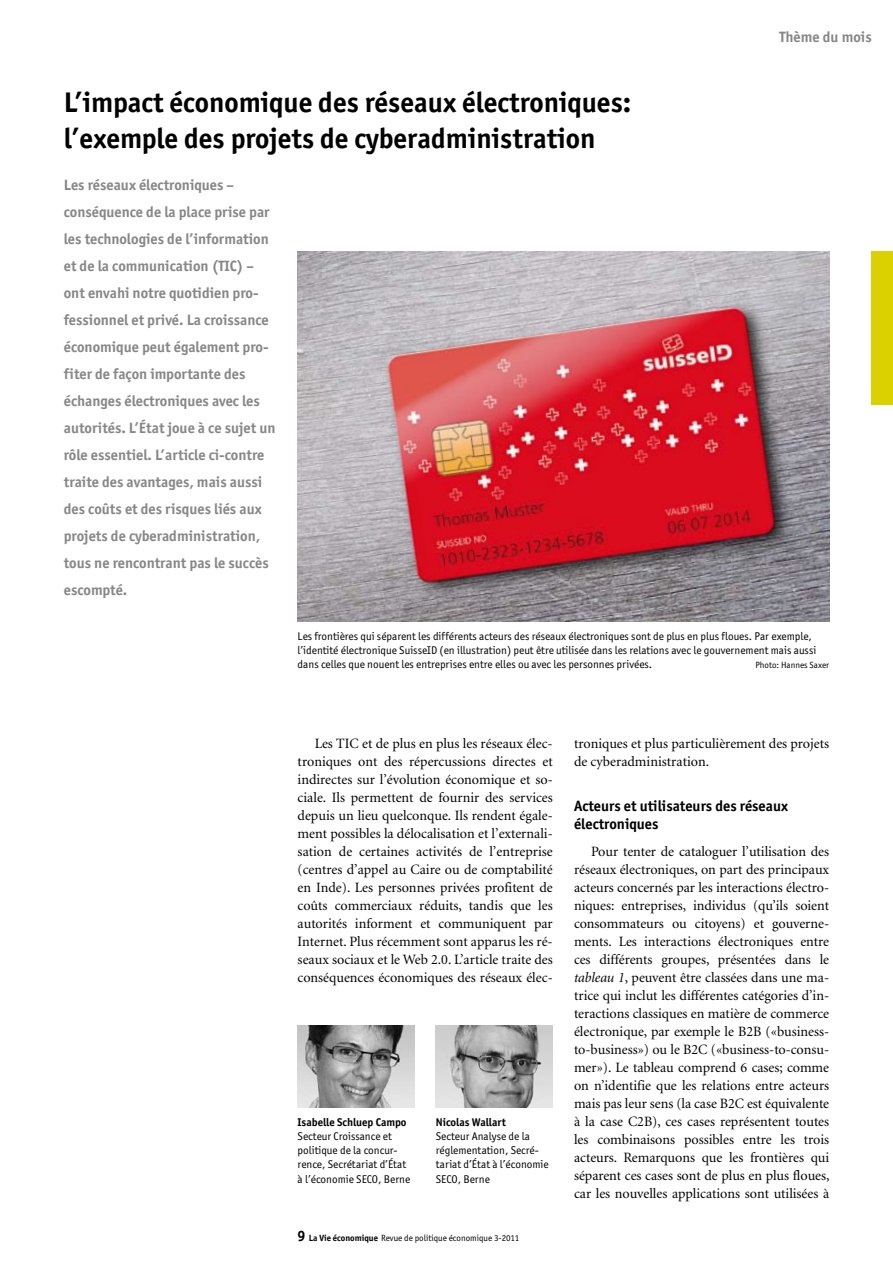
<style>
.page{position:relative;width:893px;height:1263px;background:#fff}
.page>*{position:absolute;margin:0;border:0;box-sizing:border-box;transform-origin:0 0}
.t1{font:700 28.5px/36px "Officina San ITC";color:#000}
.t2{font:700 15px/27px "Officina San ITC";color:#868786}
.t3{font:700 15px/18px "Officina San ITC";color:#000}
.t4{font:14.25px/18px "Minion";color:#000;text-align:justify}
.t5{font:11.25px/14.2px "Officina San ITC";color:#000}
.t6{font:700 11.25px "Officina San ITC";color:#000}
.t7{font:9px "Officina San ITC";color:#000}
.s1{font-style:italic}
.s2{font-weight:700;font-size:15px}
.s3{font-weight:700}
</style>
<div class="page">
<div style="left:872px;top:252px;width:21px;height:153px;background:#dcd100"></div>
<img style="left:298px;top:1026px;width:117px;height:82px">
<img style="left:436px;top:1026px;width:117px;height:82px">
<img style="left:298px;top:251px;width:531px;height:370px">
<p class="t2" style="left:779px;top:23px;width:94px">Thème du mois</p>
<h1 class="t1" style="left:64px;top:84px;width:569px">L’impact économique des réseaux électroniques: l’exemple des projets de cyberadministration</h1>
<p class="t2" style="left:64px;top:172px;width:213px">Les réseaux électroniques – conséquence de la place prise par les technologies de l’information et de la communication (TIC) – ont envahi notre quotidien pro&shy;fessionnel et privé. La croissance économique peut également pro&shy;fiter de façon importante des échanges électroniques avec les autorités. L’État joue à ce sujet un rôle essentiel. L’article ci-contre traite des avantages, mais aussi des coûts et des risques liés aux projets de cyberadministration, tous ne rencontrant pas le succès escompté.</p>
<p class="t5" style="left:298px;top:629px;width:520px">Les frontières qui séparent les différents acteurs des réseaux électroniques sont de plus en plus floues. Par exemple, l’identité électronique SuisseID (en illustration) peut être utilisée dans les relations avec le gouvernement mais aussi dans celles que nouent les entreprises entre elles ou avec les personnes privées.</p>
<p class="t7" style="left:755px;top:660px;width:75px">Photo: Hannes Saxer</p>
<p class="t4" style="left:298px;top:734px;width:257px;text-indent:17px">Les TIC et de plus en plus les réseaux élec&shy;troniques ont des répercussions directes et indirectes sur l’évolution économique et so&shy;ciale. Ils permettent de fournir des services depuis un lieu quelconque. Ils rendent égale&shy;ment possibles la délocalisation et l’externali&shy;sation de certaines activités de l’entreprise (centres d’appel au Caire ou de comptabilité en Inde). Les personnes privées profitent de coûts commerciaux réduits, tandis que les autorités informent et communiquent par Internet. Plus récemment sont apparus les ré&shy;seaux sociaux et le Web 2.0. L’article traite des conséquences économiques des réseaux élec-</p>
<p class="t4" style="left:574px;top:734px;width:257px">troniques et plus particulièrement des projets de cyberadministration.</p>
<p class="t3" style="left:574px;top:796px;width:215px">Acteurs et utilisateurs des réseaux électroniques</p>
<p class="t4" style="left:574px;top:842px;width:257px;text-indent:17px">Pour tenter de cataloguer l’utilisation des réseaux électroniques, on part des principaux acteurs concernés par les interactions électro&shy;niques: entreprises, individus (qu’ils soient consommateurs ou citoyens) et gouverne&shy;ments. Les interactions électroniques entre ces différents groupes, présentées dans le <span class="s1">tableau 1</span>, peuvent être classées dans une ma&shy;trice qui inclut les différentes catégories d’in&shy;teractions classiques en matière de commerce électronique, par exemple le B2B («business&shy;to-business») ou le B2C («business-to-consu&shy;mer»). Le tableau comprend 6 cases; comme on n’identifie que les relations entre acteurs mais pas leur sens (la case B2C est équivalente à la case C2B), ces cases représentent toutes les combinaisons possibles entre les trois acteurs. Remarquons que les frontières qui séparent ces cases sont de plus en plus floues, car les nouvelles applications sont utilisées à</p>
<p class="t6" style="left:298px;top:1115px;width:110px">Isabelle Schluep Campo</p>
<p class="t5" style="left:298px;top:1129px;width:114px">Secteur Croissance et politique de la concur&shy;rence, Secrétariat d’État à l’économie SECO, Berne</p>
<p class="t6" style="left:436px;top:1115px;width:72px">Nicolas Wallart</p>
<p class="t5" style="left:436px;top:1129px;width:114px">Secteur Analyse de la réglementation, Secré&shy;tariat d’État à l’économie<br>SECO, Berne</p>
<p class="t7" style="left:298px;top:1232px;width:223px"><span class="s2">9</span> <span class="s3">La Vie économique</span> Revue de politique économique 3-2011</p>
</div>
